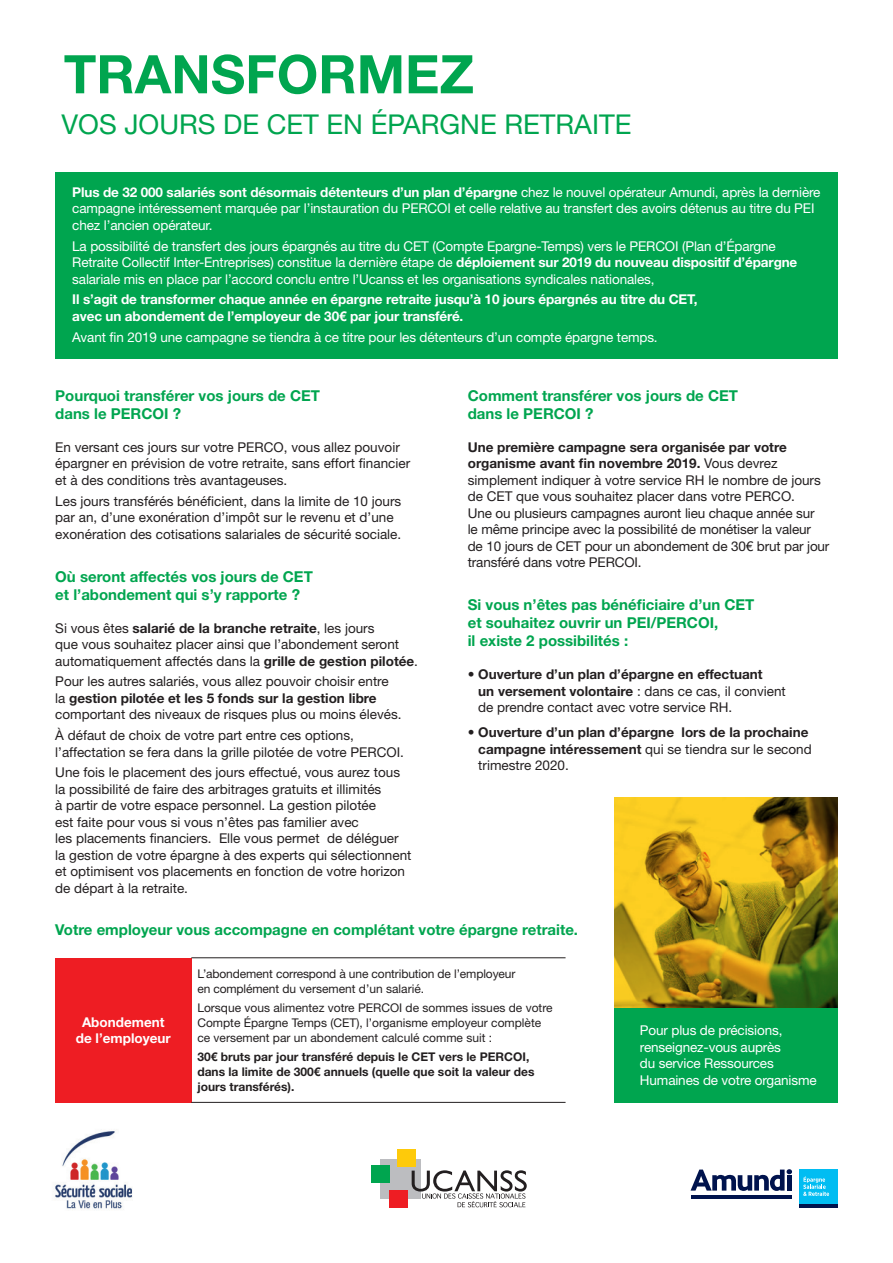
<style>
.page{position:relative;width:893px;height:1263px;background:#fff}
.page>*{position:absolute;margin:0;border:0;box-sizing:border-box;transform-origin:0 0}
.t1{font:700 53.25px "Helvetica Neue LT Std";color:#00a54f}
.t2{font:27.3px "Helvetica Neue LT Std";color:#00a54f}
.t3{font:700 15px/18px "Helvetica Neue LT Std";color:#00a54f}
.t4{font:13.5px/16.5px "Helvetica Neue LT Std";color:#231f20}
.t5{font:13.5px/16.5px "Helvetica Neue LT Std";letter-spacing:-.01em;color:#fff}
.t6{font:700 13.5px/16.5px "Helvetica Neue LT Std";color:#231f20}
.t7{font:700 13.5px/16.5px "Helvetica Neue LT Std";letter-spacing:-.01em;color:#fff}
.t8{font:12px/15px "Helvetica Neue LT Std";color:#231f20}
.t9{font:700 12px/15px "Helvetica Neue LT Std";color:#231f20}
.s1{font-weight:700}
.s2{font-weight:400}
</style>
<div class="page">
<div style="left:55px;top:172px;width:783px;height:186px;background:#00a54f"></div>
<div style="left:55px;top:958px;width:136px;height:144px;background:#ee1d23"></div>
<hr style="left:191px;top:957px;width:375px;height:1px;background:#231f20">
<hr style="left:191px;top:1102px;width:375px;height:1px;background:#231f20">
<div style="left:380px;top:1159px;width:41px;height:40px;background:#bcbdc0"></div>
<div style="left:397px;top:1149px;width:19px;height:18px;background:#feca0a"></div>
<div style="left:372px;top:1165px;width:18px;height:18px;background:#00a54f"></div>
<div style="left:389px;top:1190px;width:18px;height:18px;background:#ee1d23"></div>
<svg style="left:412px;top:1170px;width:115px;height:37px"></svg>
<img style="left:55px;top:1131px;width:78px;height:78px">
<svg style="left:691px;top:1195px;width:101px;height:3px"></svg>
<svg style="left:690px;top:1169px;width:102px;height:22px"></svg>
<div style="left:787px;top:1175px;width:5px;height:15px;background:#00134d"></div>
<div style="left:800px;top:1169px;width:38px;height:39px;background:#01bdf2"></div>
<hr style="left:800px;top:1204px;width:38px;height:4px;background:#00134d">
<svg style="left:803px;top:1176px;width:26px;height:20px"></svg>
<div style="left:614px;top:1008px;width:224px;height:95px;background:#00a54f"></div>
<svg style="left:614px;top:797px;width:224px;height:211px"></svg>
<p class="t1" style="left:64px;top:41px;width:412px">TRANSFORMEZ</p>
<p class="t2" style="left:62px;top:108px;width:571px">VOS JOURS DE CET EN ÉPARGNE RETRAITE</p>
<p class="t5" style="left:72px;top:183px;width:750px"><span class="s1">Plus de 32 000 salariés sont désormais détenteurs d’un plan d’épargne</span> chez le nouvel opérateur Amundi, après la dernière campagne intéressement marquée par l’instauration du PERCOI et celle relative au transfert des avoirs détenus au titre du PEI chez l’ancien opérateur.</p>
<p class="t5" style="left:72px;top:237px;width:727px">La possibilité de transfert des jours épargnés au titre du CET (Compte Epargne-Temps) vers le PERCOI (Plan d’Épargne<br>Retraite Collectif Inter-Entreprises) constitue la dernière étape de <span class="s1">déploiement sur 2019 du nouveau dispositif d’épargne </span>salariale mis en place par l’accord conclu entre l’Ucanss et les organisations syndicales nationales,</p>
<p class="t7" style="left:72px;top:291px;width:627px">Il s’agit de transformer chaque année en épargne retraite jusqu’à 10 jours épargnés au titre du CET, avec un abondement de l’employeur de 30€ par jour transféré.</p>
<p class="t5" style="left:72px;top:328px;width:587px">Avant fin 2019 une campagne se tiendra à ce titre pour les détenteurs d’un compte épargne temps.</p>
<p class="t3" style="left:55px;top:386px;width:266px">Pourquoi transférer vos jours de CET dans le PERCOI ?</p>
<p class="t4" style="left:55px;top:439px;width:356px">En versant ces jours sur votre PERCO, vous allez pouvoir épargner en prévision de votre retraite, sans effort financier et à des conditions très avantageuses.</p>
<p class="t4" style="left:55px;top:492px;width:348px">Les jours transférés bénéficient, dans la limite de 10 jours par an, d’une exonération d’impôt sur le revenu et d’une exonération des cotisations salariales de sécurité sociale.</p>
<p class="t3" style="left:55px;top:567px;width:259px">Où seront affectés vos jours de CET et l’abondement qui s’y rapporte ?</p>
<p class="t4" style="left:55px;top:619px;width:364px">Si vous êtes <span class="s1">salarié de la branche retraite</span>, les jours<br>que vous souhaitez placer ainsi que l’abondement seront automatiquement affectés dans la <span class="s1">grille de gestion pilotée</span>.</p>
<p class="t4" style="left:55px;top:673px;width:348px">Pour les autres salariés, vous allez pouvoir choisir entre la <span class="s1">gestion pilotée et les 5 fonds sur la gestion libre </span>comportant des niveaux de risques plus ou moins élevés.</p>
<p class="t4" style="left:55px;top:727px;width:350px">À défaut de choix de votre part entre ces options, l’affectation se fera dans la grille pilotée de votre PERCOI.</p>
<p class="t4" style="left:55px;top:764px;width:358px">Une fois le placement des jours effectué, vous aurez tous la possibilité de faire des arbitrages gratuits et illimités<br>à partir de votre espace personnel. La gestion pilotée<br>est faite pour vous si vous n’êtes pas familier avec<br>les placements financiers. Elle vous permet de déléguer la gestion de votre épargne à des experts qui sélectionnent et optimisent vos placements en fonction de votre horizon de départ à la retraite.</p>
<p class="t3" style="left:468px;top:386px;width:272px">Comment transférer vos jours de CET dans le PERCOI ?</p>
<p class="t4" style="left:468px;top:439px;width:363px"><span class="s1">Une première campagne sera organisée par votre organisme avant fin novembre 2019.</span> Vous devrez simplement indiquer à votre service RH le nombre de jours de CET que vous souhaitez placer dans votre PERCO.<br>Une ou plusieurs campagnes auront lieu chaque année sur<br>le même principe avec la possibilité de monétiser la valeur de 10 jours de CET pour un abondement de 30€ brut par jour transféré dans votre PERCOI.</p>
<p class="t3" style="left:468px;top:596px;width:288px">Si vous n’êtes pas bénéficiaire d’un CET et souhaitez ouvrir un PEI/PERCOI,<br>il existe 2 possibilités :</p>
<p class="t6" style="left:478px;top:666px;width:309px;text-indent:-11px"><span class="s2">•</span> Ouverture d’un plan d’épargne en effectuant<br>un versement volontaire <span class="s2">: dans ce cas, il convient de prendre contact avec votre service RH.</span></p>
<p class="t6" style="left:478px;top:724px;width:335px;text-indent:-11px"><span class="s2">•</span> Ouverture d’un plan d’épargne lors de la prochaine campagne intéressement <span class="s2">qui se tiendra sur le second trimestre 2020.</span></p>
<p class="t3" style="left:55px;top:920px;width:524px">Votre employeur vous accompagne en complétant votre épargne retraite.</p>
<p class="t7" style="left:76px;top:1013px;width:96px;text-align:center">Abondement de l’employeur</p>
<p class="t8" style="left:197px;top:966px;width:320px">L’abondement correspond à une contribution de l’employeur en complément du versement d’un salarié.</p>
<p class="t8" style="left:197px;top:1000px;width:357px">Lorsque vous alimentez votre PERCOI de sommes issues de votre<br>Compte Épargne Temps (CET), l’organisme employeur complète ce versement par un abondement calculé comme suit :</p>
<p class="t9" style="left:197px;top:1049px;width:339px">30€ bruts par jour transféré depuis le CET vers le PERCOI, dans la limite de 300€ annuels (quelle que soit la valeur des jours transférés).</p>
<p class="t5" style="left:640px;top:1022px;width:178px">Pour plus de précisions, renseignez-vous auprès<br>du service Ressources<br>Humaines de votre organisme</p>
</div>
